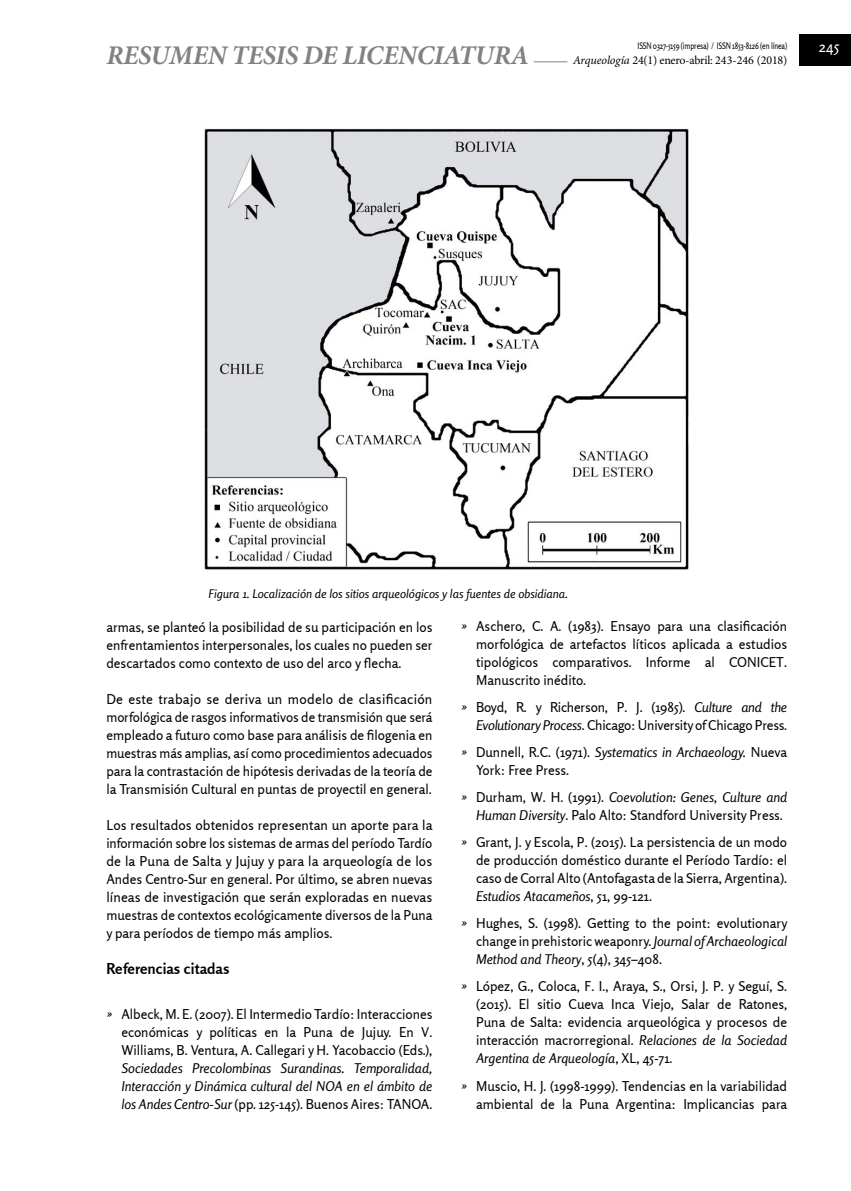
<style>
.page{position:relative;width:851px;height:1191px;background:#fff}
.page>*{position:absolute;margin:0;border:0;box-sizing:border-box;transform-origin:0 0}
.t1{font:italic 700 27px "Minion Pro";letter-spacing:-.015em;color:#808285}
.t2{font:700 15px "Rosario";color:#000}
.t3{font:15px "Rosario";color:#fff}
.t4{font:13.5px/18px "Rosario";color:#000;text-align:justify}
.t5{font:italic 13.5px/18px "Rosario";color:#000;text-align:justify}
.t6{font:italic 12px "Rosario";color:#000}
.t7{font:12px "Minion Pro";letter-spacing:-.02em;color:#000}
.t8{font:9px "Rosario";letter-spacing:-.02em;color:#000;scale:.8 1}
.s1{font-style:italic}
.s2{font-style:normal}
</style>
<div class="page">
<hr style="left:112px;top:61px;width:616px;height:1px;background:#808285">
<div style="left:567px;top:53px;width:220px;height:15px;background:#fff"></div>
<div style="left:799px;top:35px;width:51px;height:31px;background:#000"></div>
<div style="left:106px;top:44px;width:427px;height:27px;background:#fff"></div>
<img style="left:204px;top:128px;width:485px;height:442px">
<h1 class="t1" style="left:106px;top:36px;width:424px">RESUMEN TESIS DE LICENCIATURA</h1>
<p class="t8" style="left:637px;top:41px;width:188px">ISSN 0327-5159 (impresa) / ISSN 1853-8126 (en línea)</p>
<p class="t7" style="left:573px;top:52px;width:216px"><span class="s1">Arqueología</span> 24(1) enero-abril: 243-246 (2018)</p>
<p class="t3" style="left:818px;top:38px;width:22px">245</p>
<p class="t6" style="left:208px;top:587px;width:361px">Figura 1. Localización de los sitios arqueológicos y las fuentes de obsidiana.</p>
<p class="t4" style="left:106px;top:618px;width:327px">armas, se planteó la posibilidad de su participación en los enfrentamientos interpersonales, los cuales no pueden ser descartados como contexto de uso del arco y flecha.</p>
<p class="t4" style="left:106px;top:690px;width:327px">De este trabajo se deriva un modelo de clasificación morfológica de rasgos informativos de transmisión que será empleado a futuro como base para análisis de filogenia en muestras más amplias, así como procedimientos adecuados para la contrastación de hipótesis derivadas de la teoría de la Transmisión Cultural en puntas de proyectil en general.</p>
<p class="t4" style="left:106px;top:816px;width:327px">Los resultados obtenidos representan un aporte para la información sobre los sistemas de armas del período Tardío de la Puna de Salta y Jujuy y para la arqueología de los Andes Centro-Sur en general. Por último, se abren nuevas líneas de investigación que serán exploradas en nuevas muestras de contextos ecológicamente diversos de la Puna y para períodos de tiempo más amplios.</p>
<p class="t2" style="left:106px;top:959px;width:125px">Referencias citadas</p>
<p class="t4" style="left:121px;top:1005px;width:312px;text-indent:-15px"><span class="s1">»</span> Albeck, M. E. (2007). El Intermedio Tardío: Interacciones económicas y políticas en la Puna de Jujuy. En V.<br>Williams, B. Ventura, A. Callegari y H. Yacobaccio (Eds.),</p>
<p class="t5" style="left:121px;top:1059px;width:312px">Sociedades Precolombinas Surandinas. Temporalidad, Interacción y Dinámica cultural del NOA en el ámbito de los Andes Centro-Sur <span class="s2">(pp. 125-145). Buenos Aires: TANOA.</span></p>
<p class="t4" style="left:476px;top:617px;width:312px;text-indent:-15px"><span class="s1">»</span> Aschero, C. A. (1983). Ensayo para una clasificación morfológica de artefactos líticos aplicada a estudios tipológicos comparativos. Informe al CONICET.<br>Manuscrito inédito.</p>
<p class="t4" style="left:461px;top:698px;width:327px;text-align:right"><span class="s1">»</span> Boyd, R. y Richerson, P. J. (1985). <span class="s1">Culture and the<br>Evolutionary Process</span>. Chicago: University of Chicago Press.</p>
<p class="t4" style="left:476px;top:743px;width:312px;text-indent:-15px"><span class="s1">»</span> Dunnell, R.C. (1971). <span class="s1">Systematics in Archaeology.</span> Nueva<br>York: Free Press.</p>
<p class="t4" style="left:476px;top:788px;width:312px;text-indent:-15px"><span class="s1">»</span> Durham, W. H. (1991). <span class="s1">Coevolution: Genes, Culture and<br>Human Diversity</span>. Palo Alto: Standford University Press.</p>
<p class="t4" style="left:476px;top:833px;width:312px;text-indent:-15px"><span class="s1">»</span> Grant, J. y Escola, P. (2015). La persistencia de un modo de producción doméstico durante el Período Tardío: el caso de Corral Alto (Antofagasta de la Sierra, Argentina).<br><span class="s1">Estudios Atacameños</span>, 51, 99-121.</p>
<p class="t4" style="left:476px;top:914px;width:313px;text-indent:-15px"><span class="s1">»</span> Hughes, S. (1998). Getting to the point: evolutionary change in prehistoric weaponry. <span class="s1">Journal of Archaeological Method and Theory</span>, 5(4), 345–408.</p>
<p class="t4" style="left:476px;top:977px;width:312px;text-indent:-15px"><span class="s1">»</span> López, G., Coloca, F. I., Araya, S., Orsi, J. P. y Seguí, S. (2015). El sitio Cueva Inca Viejo, Salar de Ratones, Puna de Salta: evidencia arqueológica y procesos de interacción macrorregional. <span class="s1">Relaciones de la Sociedad Argentina de Arqueología</span>, XL, 45-71.</p>
<p class="t4" style="left:461px;top:1076px;width:327px;text-align:right"><span class="s1">»</span> Muscio, H. J. (1998-1999). Tendencias en la variabilidad ambiental de la Puna Argentina: Implicancias para</p>
</div>
